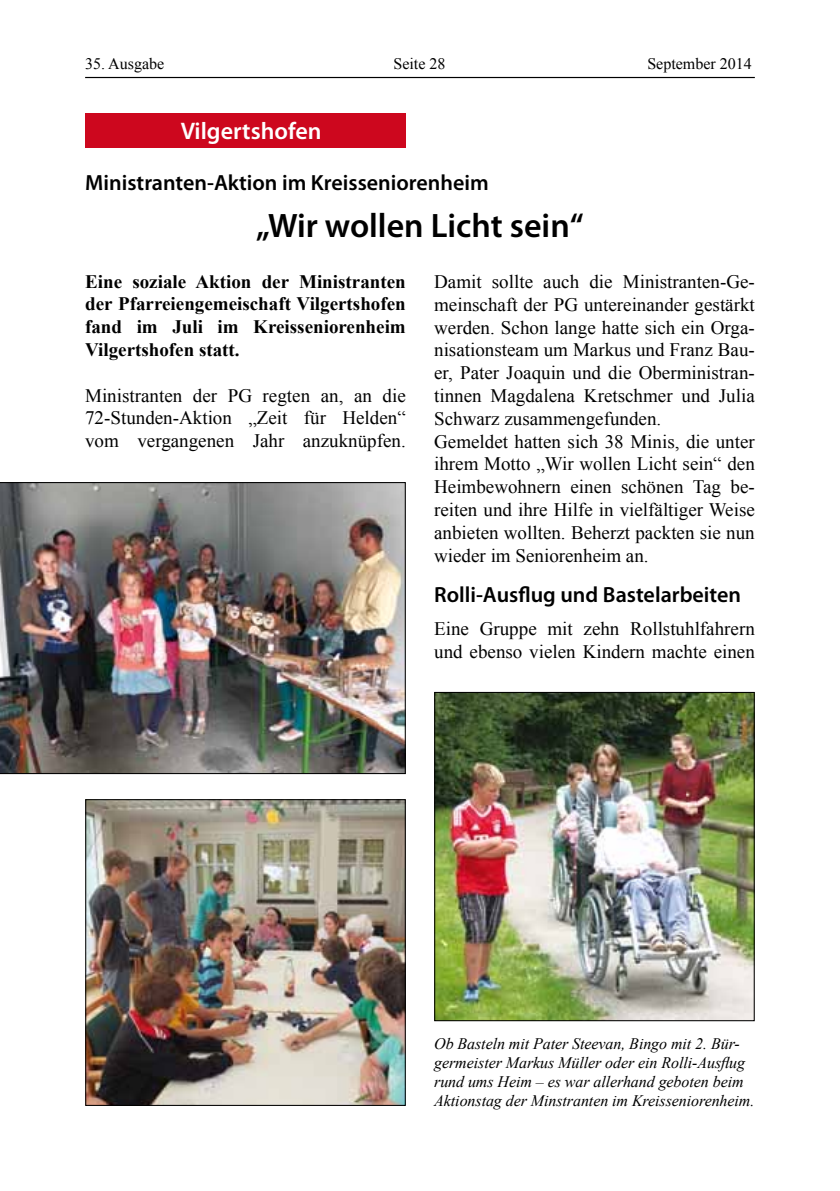
<style>
.page{position:relative;width:840px;height:1191px;background:#fff}
.page>*{position:absolute;margin:0;border:0;box-sizing:border-box;transform-origin:0 0}
.t1{font:600 34px "Myriad Pro";color:#000}
.t2{font:600 24px "Myriad Pro";color:#fff}
.t3{font:600 22px "Myriad Pro";color:#000}
.t4{font:19px/22.8px "Times New Roman";color:#000}
.t5{font:700 19px/22.8px "Times New Roman";color:#000;text-align:justify}
.t6{font:italic 16px/19.2px "Times New Roman";letter-spacing:-.005em;color:#000}
.t7{font:16px "Times New Roman";color:#000}
</style>
<div class="page">
<hr style="left:85px;top:77px;width:669px;height:1px;background:#000">
<img style="left:0;top:482px;width:405px;height:292px">
<img style="left:436px;top:694px;width:316px;height:325px">
<div style="left:434px;top:692px;width:320px;height:329px;border:1px solid #000"></div>
<img style="left:87px;top:801px;width:316px;height:303px">
<div style="left:85px;top:799px;width:320px;height:307px;border:1px solid #000"></div>
<div style="left:85px;top:113px;width:320px;height:34px;background:#cd071e"></div>
<p class="t7" style="left:85px;top:53px;width:81px">35. Ausgabe</p>
<p class="t7" style="left:393px;top:53px;width:53px">Seite 28</p>
<p class="t7" style="left:647px;top:53px;width:106px">September 2014</p>
<p class="t2" style="left:181px;top:116px;width:142px">Vilgertshofen</p>
<p class="t3" style="left:85px;top:169px;width:405px">Ministranten-Aktion im Kreisseniorenheim</p>
<h1 class="t1" style="left:256px;top:203px;width:329px">„Wir wollen Licht sein“</h1>
<p class="t5" style="left:85px;top:269px;width:322px">Eine soziale Aktion der Ministranten der Pfarreiengemeischaft Vilgertshofen fand im Juli im Kreisseniorenheim Vilgertshofen statt.</p>
<p class="t4" style="left:85px;top:383px;width:322px;text-align:justify">Ministranten der PG regten an, an die 72-Stunden-Aktion „Zeit für Helden“ vom vergangenen Jahr anzuknüpfen.</p>
<p class="t4" style="left:434px;top:270px;width:322px">Damit sollte auch die Ministranten-Ge&shy;meinschaft der PG untereinander gestärkt werden. Schon lange hatte sich ein Orga&shy;nisationsteam um Markus und Franz Bau&shy;er, Pater Joaquin und die Oberministran&shy;tinnen Magdalena Kretschmer und Julia Schwarz zusammengefunden.<br>Gemeldet hatten sich 38 Minis, die unter ihrem Motto „Wir wollen Licht sein“ den Heimbewohnern einen schönen Tag be&shy;reiten und ihre Hilfe in vielfältiger Weise anbieten wollten. Beherzt packten sie nun wieder im Seniorenheim an.</p>
<p class="t3" style="left:434px;top:581px;width:308px">Rolli-Ausflug und Bastelarbeiten</p>
<p class="t4" style="left:434px;top:617px;width:322px">Eine Gruppe mit zehn Rollstuhlfahrern und ebenso vielen Kindern machte einen</p>
<p class="t6" style="left:434px;top:1033px;width:321px">Ob Basteln mit Pater Steevan, Bingo mit 2. Bür&shy;germeister Markus Müller oder ein Rolli-Ausflug rund ums Heim – es war allerhand geboten beim Aktionstag der Minstranten im Kreisseniorenheim.</p>
</div>
